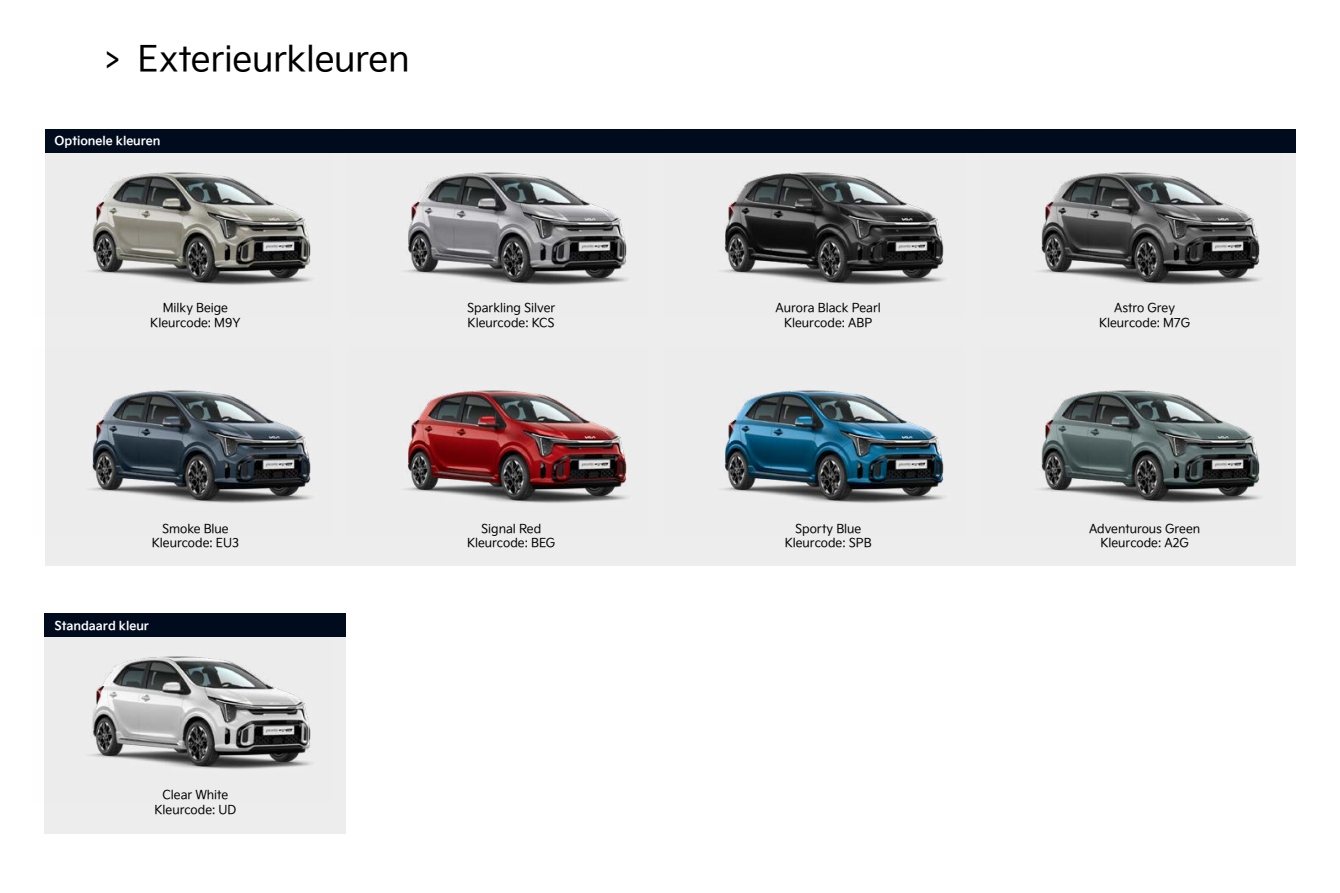
<style>
.page{position:relative;width:1340px;height:893px;background:#fff}
.page>*{position:absolute;margin:0;border:0;box-sizing:border-box;transform-origin:0 0}
.t1{font:35px "Kia Signature OTF Regular";letter-spacing:-.01em;color:#000}
.t2{font:12.25px/14.7px "Kia Signature OTF Regular";letter-spacing:-.005em;color:#000;text-align:center}
.t3{font:12.25px "Kia Signature OTF Bold";letter-spacing:-.005em;color:#fff}
</style>
<div class="page">
<div style="left:45px;top:132px;width:1250px;height:434px;background:#ededed"></div>
<div style="left:45px;top:616px;width:301px;height:217px;background:#ededed"></div>
<img style="left:90px;top:172px;width:222px;height:113px">
<img style="left:44px;top:613px;width:268px;height:189px">
<img style="left:90px;top:390px;width:222px;height:113px">
<img style="left:722px;top:390px;width:223px;height:113px">
<img style="left:405px;top:172px;width:223px;height:113px">
<img style="left:405px;top:390px;width:223px;height:113px">
<img style="left:1039px;top:390px;width:222px;height:113px">
<img style="left:722px;top:172px;width:223px;height:113px">
<img style="left:1039px;top:172px;width:222px;height:113px">
<div style="left:45px;top:129px;width:1250px;height:24px;background:#000b1e"></div>
<div style="left:45px;top:613px;width:301px;height:24px;background:#000b1e"></div>
<h1 class="t1" style="left:104px;top:33px;width:307px">&gt; Exterieurkleuren</h1>
<p class="t3" style="left:55px;top:132px;width:107px">Optionele kleuren</p>
<p class="t2" style="left:150px;top:300px;width:92px">Milky Beige<br>Kleurcode: M9Y</p>
<p class="t2" style="left:1099px;top:300px;width:93px">Astro Grey<br>Kleurcode: M7G</p>
<p class="t2" style="left:467px;top:300px;width:90px;text-align:left">Sparkling Silver<br>Kleurcode: KCS</p>
<p class="t2" style="left:775px;top:300px;width:107px">Aurora Black Pearl<br>Kleurcode: ABP</p>
<p class="t2" style="left:152px;top:520px;width:89px">Smoke Blue<br>Kleurcode: EU3</p>
<p class="t2" style="left:784px;top:520px;width:88px">Sporty Blue<br>Kleurcode: SPB</p>
<p class="t2" style="left:467px;top:520px;width:90px">Signal Red<br>Kleurcode: BEG</p>
<p class="t2" style="left:1089px;top:520px;width:113px">Adventurous Green<br>Kleurcode: A2G</p>
<p class="t3" style="left:55px;top:616px;width:96px">Standaard kleur</p>
<p class="t2" style="left:154px;top:787px;width:83px">Clear White<br>Kleurcode: UD</p>
</div>
